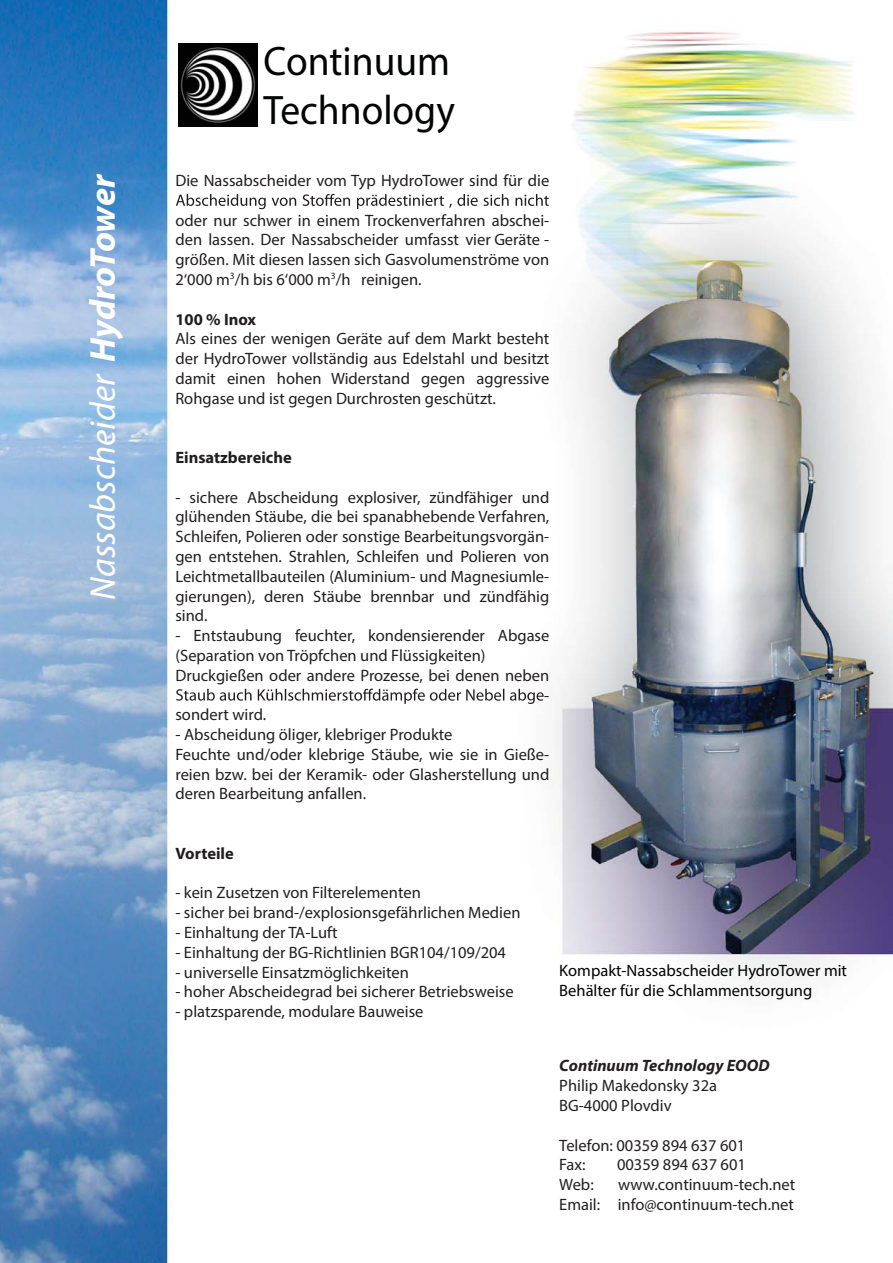
<style>
.page{position:relative;width:893px;height:1263px;background:#fff}
.page>*{position:absolute;margin:0;border:0;box-sizing:border-box;transform-origin:0 0}
.t1{font:700 41.25px/49.5px "Newtown";color:#020303;scale:.96 1}
.t2{font:italic 36px "Myriad Pro";color:#fff}
.t3{font:16.5px/19.8px "Myriad Pro";color:#221e1f;text-align:justify}
.t4{font:16.5px/19.8px "Myriad Pro";color:#231f20}
.t5{font:16.5px/19.8px "Myriad Pro";color:#010202}
.t6{font:700 16.5px "Myriad Pro";color:#221e1f}
.t7{font:italic 700 16.5px "Myriad Pro";color:#231f20}
.s1{font-weight:700}
</style>
<div class="page">
<img style="left:0;top:0;width:892px;height:1263px">
<svg style="left:176px;top:194px;width:373px;height:15px"></svg>
<svg style="left:176px;top:689px;width:368px;height:15px"></svg>
<img style="left:178px;top:44px;width:80px;height:82px">
<h2 class="t2" style="left:81px;top:600px;width:427px;rotate:-90deg">Nassabscheider <span class="s1">HydroTower</span></h2>
<h1 class="t1" style="left:264px;top:36px;width:201px">Continuum<br>Technology</h1>
<p class="t3" style="left:175px;top:172px;width:375px">Die Nassabscheider vom Typ HydroTower sind für die</p>
<p class="t3" style="left:175px;top:212px;width:375px">oder nur schwer in einem Trockenverfahren abschei&shy;den lassen. Der Nassabscheider umfasst vier Geräte - größen. Mit diesen lassen sich Gasvolumenströme von 2‘000 m<sup>3</sup>/h bis 6‘000 m<sup>3</sup>/h reinigen.</p>
<p class="t6" style="left:175px;top:309px;width:82px">100 % Inox</p>
<p class="t3" style="left:175px;top:331px;width:375px">Als eines der wenigen Geräte auf dem Markt besteht der HydroTower vollständig aus Edelstahl und besitzt damit einen hohen Widerstand gegen aggressive Rohgase und ist gegen Durchrosten geschützt.</p>
<p class="t6" style="left:175px;top:448px;width:118px">Einsatzbereiche</p>
<p class="t3" style="left:175px;top:489px;width:375px">- sichere Abscheidung explosiver, zündfähiger und glühenden Stäube, die bei spanabhebende Verfahren, Schleifen, Polieren oder sonstige Bearbeitungsvorgän&shy;gen entstehen. Strahlen, Schleifen und Polieren von Leichtmetallbauteilen (Aluminium- und Magnesiumle&shy;gierungen), deren Stäube brennbar und zündfähig sind.</p>
<p class="t3" style="left:175px;top:628px;width:375px">- Entstaubung feuchter, kondensierender Abgase</p>
<p class="t3" style="left:175px;top:647px;width:312px">(Separation von Tröpfchen und Flüssigkeiten)</p>
<p class="t3" style="left:175px;top:667px;width:375px">Druckgießen oder andere Prozesse, bei denen neben</p>
<p class="t3" style="left:544px;top:687px;width:7px">-</p>
<p class="t3" style="left:175px;top:707px;width:92px">sondert wird.</p>
<p class="t3" style="left:175px;top:726px;width:375px;text-align:left">- Abscheidung öliger, klebriger Produkte<br>Feuchte und/oder klebrige Stäube, wie sie in Gieße&shy;reien bzw. bei der Keramik- oder Glasherstellung und deren Bearbeitung anfallen.</p>
<p class="t6" style="left:175px;top:843px;width:60px">Vorteile</p>
<p class="t3" style="left:175px;top:885px;width:247px">- kein Zusetzen von Filterelementen</p>
<p class="t3" style="left:175px;top:905px;width:347px">- sicher bei brand-/explosionsgefährlichen Medien</p>
<p class="t3" style="left:175px;top:924px;width:164px">- Einhaltung der TA-Luft</p>
<p class="t3" style="left:175px;top:944px;width:332px">- Einhaltung der BG-Richtlinien BGR104/109/204</p>
<p class="t3" style="left:175px;top:964px;width:235px">- universelle Einsatzmöglichkeiten</p>
<p class="t3" style="left:175px;top:984px;width:340px">- hoher Abscheidegrad bei sicherer Betriebsweise</p>
<p class="t3" style="left:175px;top:1004px;width:249px">- platzsparende, modulare Bauweise</p>
<p class="t5" style="left:559px;top:962px;width:289px">Kompakt-Nassabscheider HydroTower mit<br>Behälter für die Schlammentsorgung</p>
<p class="t7" style="left:559px;top:1060px;width:212px">Continuum Technology EOOD</p>
<p class="t4" style="left:559px;top:1078px;width:159px">Philip Makedonsky 32a<br>BG-4000 Plovdiv</p>
<p class="t4" style="left:559px;top:1137px;width:188px">Telefon: 00359 894 637 601<br>Fax:</p>
<p class="t4" style="left:617px;top:1157px;width:130px">00359 894 637 601</p>
<p class="t4" style="left:559px;top:1176px;width:36px">Web:</p>
<p class="t4" style="left:559px;top:1176px;width:237px;text-align:right">www.continuum-tech.net<br>Email: info@continuum-tech.net</p>
</div>
